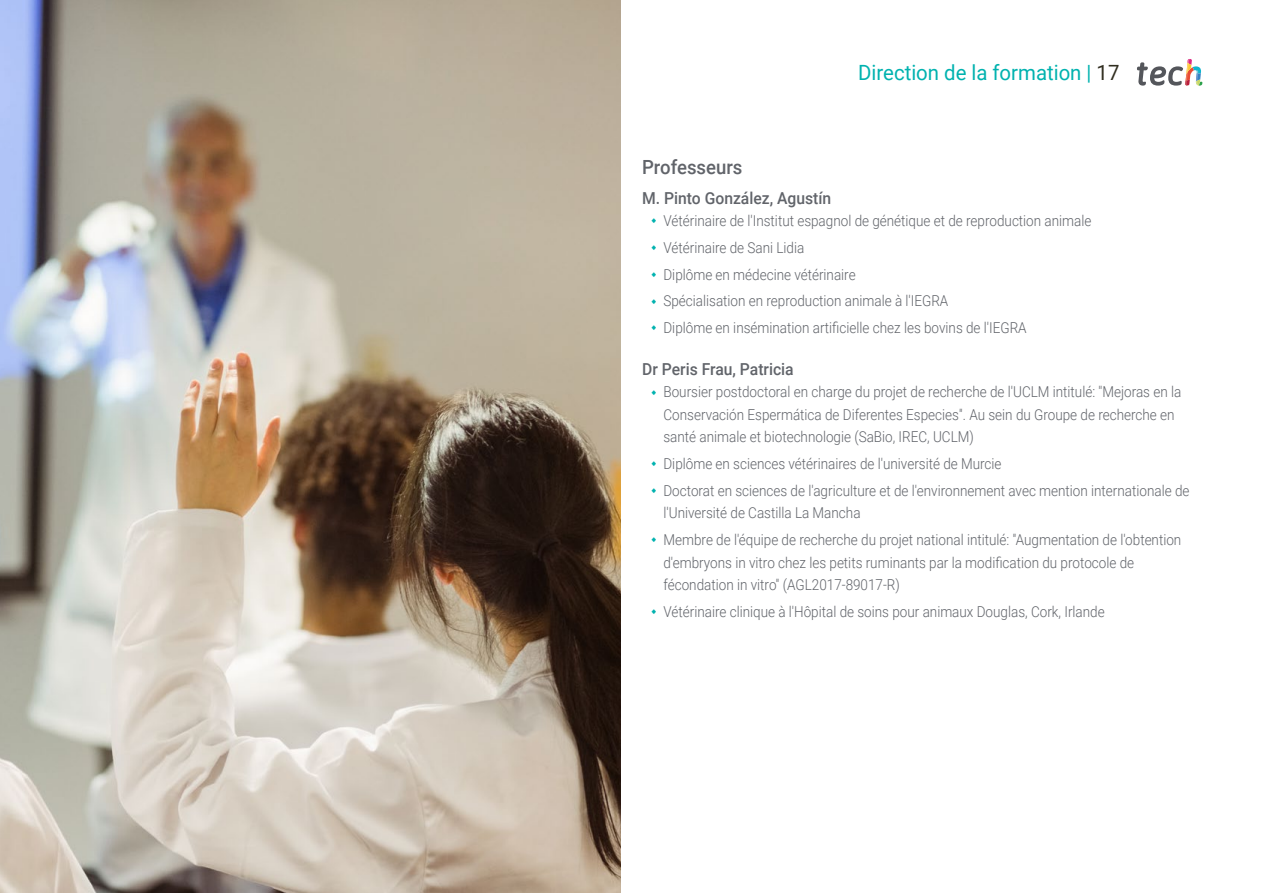
<style>
.page{position:relative;width:1263px;height:893px;background:#fff}
.page>*{position:absolute;margin:0;border:0;box-sizing:border-box;transform-origin:0 0}
.t1{font:21px "Roboto";color:#00b2af}
.t2{font:500 19.5px "Roboto";color:#61646a;scale:.95 1}
.t3{font:500 16.5px "Roboto";color:#61646a;scale:.95 1}
.t4{font:300 15px/26.7px "Roboto";color:#61646a;scale:.9 1}
.s1{color:#312e20}
</style>
<div class="page">
<svg style="left:1137px;top:59px;width:65px;height:27px"></svg>
<img style="left:0;top:0;width:621px;height:893px">
<h1 class="t1" style="left:858px;top:57px;width:263px">Direction de la formation | <span class="s1">17</span></h1>
<h2 class="t2" style="left:642px;top:154px;width:107px">Professeurs</h2>
<p class="t3" style="left:642px;top:186px;width:200px">M. Pinto González, Agustín</p>
<p class="t4" style="left:663px;top:207px;width:477px">Vétérinaire de l'Institut espagnol de génétique et de reproduction animale Vétérinaire de Sani Lidia<br>Diplôme en médecine vétérinaire<br>Spécialisation en reproduction animale à l'IEGRA<br>Diplôme en insémination artificielle chez les bovins de l'IEGRA</p>
<p class="t3" style="left:642px;top:357px;width:161px">Dr Peris Frau, Patricia</p>
<p class="t4" style="left:663px;top:380px;width:577px;line-height:22.5px">Boursier postdoctoral en charge du projet de recherche de l'UCLM intitulé: ''Mejoras en la<br>Conservación Espermática de Diferentes Especies''. Au sein du Groupe de recherche en santé animale et biotechnologie (SaBio, IREC, UCLM)</p>
<p class="t4" style="left:663px;top:450px;width:586px">Diplôme en sciences vétérinaires de l'université de Murcie<br>Doctorat en sciences de l'agriculture et de l'environnement avec mention internationale de</p>
<p class="t4" style="left:663px;top:499px;width:577px">l'Université de Castilla La Mancha<br>Membre de l'équipe de recherche du projet national intitulé: ''Augmentation de l'obtention</p>
<p class="t4" style="left:663px;top:550px;width:524px;line-height:22.5px">d'embryons in vitro chez les petits ruminants par la modification du protocole de fécondation in vitro'' (AGL2017-89017-R)</p>
<p class="t4" style="left:663px;top:598px;width:492px">Vétérinaire clinique à l'Hôpital de soins pour animaux Douglas, Cork, Irlande</p>
</div>
